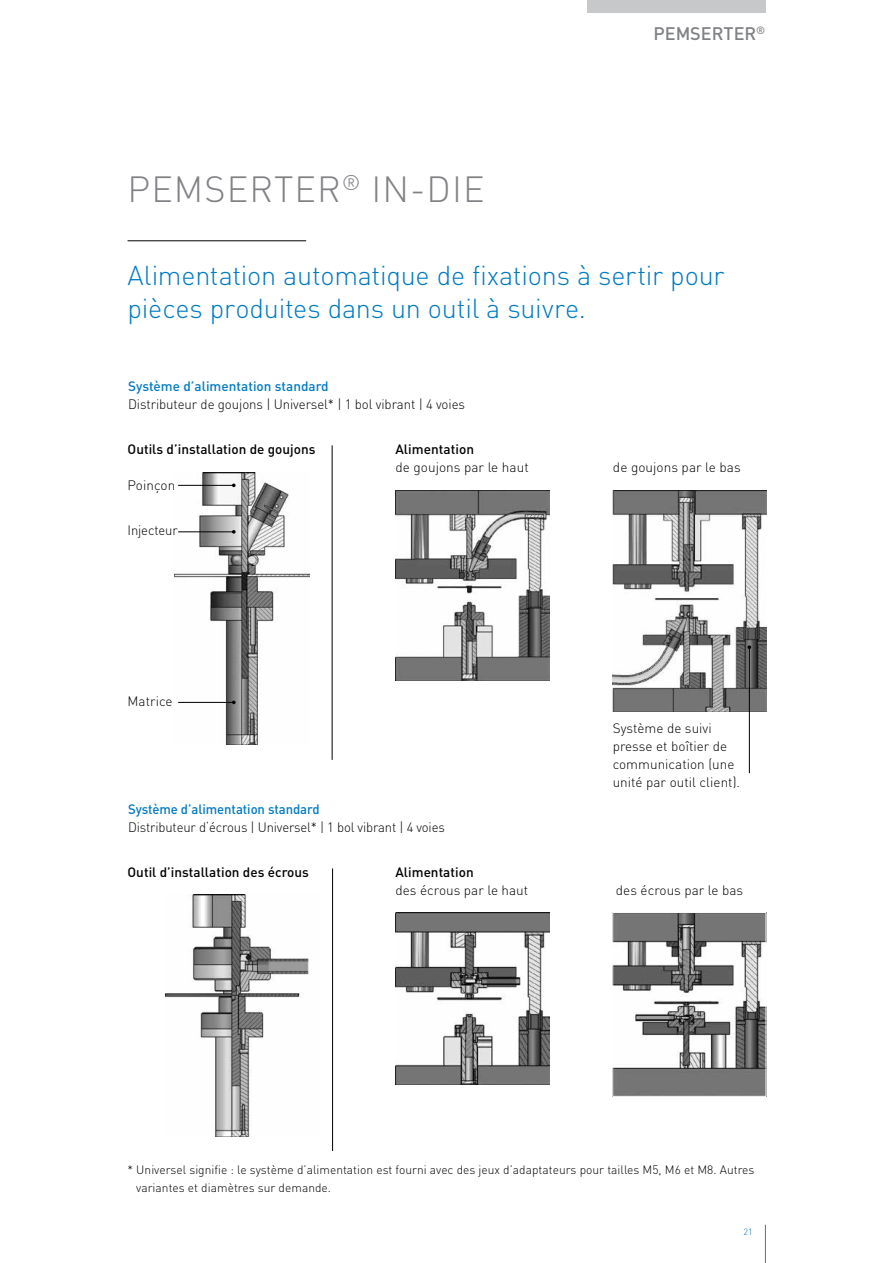
<style>
.page{position:relative;width:893px;height:1263px;background:#fff}
.page>*{position:absolute;margin:0;border:0;box-sizing:border-box;transform-origin:0 0}
.t1{font:300 36px "DINOT";letter-spacing:.03em;color:#808285}
.t2{font:300 27px/33px "DINOT";letter-spacing:-.01em;color:#007ac2}
.t3{font:500 18px "DINOT";color:#808285}
.t4{font:300 13.5px/18px "DINOT";letter-spacing:.005em;color:#000}
.t5{font:500 13.5px "DINOT";letter-spacing:.005em;color:#000}
.t6{font:500 13.5px "DINOT";letter-spacing:-.005em;color:#007ac2}
.t7{font:300 12px/18px "DINOT";letter-spacing:.005em;color:#000}
.t8{font:300 9px "DINOT";color:#007ac2}
</style>
<div class="page">
<hr style="left:765px;top:1225px;width:1px;height:38px;background:#6d6e71">
<div style="left:587px;top:0;width:178px;height:13px;background:#c7c8ca"></div>
<img style="left:175px;top:473px;width:135px;height:272px">
<hr style="left:178px;top:485px;width:56px;height:1px;background:#000">
<svg style="left:232px;top:483px;width:4px;height:4px"></svg>
<hr style="left:178px;top:531px;width:56px;height:1px;background:#000">
<svg style="left:232px;top:530px;width:4px;height:4px"></svg>
<hr style="left:178px;top:702px;width:56px;height:1px;background:#000">
<img style="left:396px;top:491px;width:153px;height:190px">
<img style="left:613px;top:491px;width:153px;height:220px">
<hr style="left:749px;top:647px;width:1px;height:126px;background:#000">
<svg style="left:747px;top:645px;width:4px;height:4px"></svg>
<hr style="left:332px;top:445px;width:1px;height:315px;background:#000">
<img style="left:396px;top:912px;width:153px;height:172px">
<img style="left:614px;top:914px;width:150px;height:180px">
<div style="left:612px;top:912px;width:154px;height:184px;border:1px solid #fff"></div>
<img style="left:166px;top:895px;width:143px;height:241px">
<hr style="left:332px;top:868px;width:1px;height:283px;background:#000">
<hr style="left:128px;top:240px;width:178px;height:1px;background:#000">
<h1 class="t1" style="left:128px;top:164px;width:358px">PEMSERTER<sup>®</sup> IN-DIE</h1>
<h3 class="t3" style="left:653px;top:21px;width:113px">PEMSERTER<sup>®</sup></h3>
<h2 class="t2" style="left:128px;top:257px;width:598px">Alimentation automatique de fixations à sertir pour pièces produites dans un outil à suivre.</h2>
<p class="t6" style="left:128px;top:377px;width:202px">Système d’alimentation standard</p>
<p class="t4" style="left:128px;top:394px;width:339px">Distributeur de goujons | Universel* | 1 bol vibrant | 4 voies</p>
<p class="t5" style="left:128px;top:440px;width:190px">Outils d’installation de goujons</p>
<p class="t4" style="left:128px;top:475px;width:49px">Poinçon</p>
<p class="t4" style="left:128px;top:520px;width:52px">Injecteur</p>
<p class="t5" style="left:395px;top:440px;width:80px">Alimentation</p>
<p class="t4" style="left:395px;top:457px;width:135px">de goujons par le haut</p>
<p class="t4" style="left:613px;top:457px;width:129px">de goujons par le bas</p>
<p class="t4" style="left:128px;top:691px;width:47px">Matrice</p>
<p class="t6" style="left:128px;top:800px;width:193px">Système d’alimentation standard</p>
<p class="t4" style="left:128px;top:817px;width:318px">Distributeur d‘écrous | Universel* | 1 bol vibrant | 4 voies</p>
<p class="t4" style="left:613px;top:718px;width:129px">Système de suivi presse et boîtier de communication (une unité par outil client).</p>
<p class="t5" style="left:128px;top:863px;width:183px">Outil d’installation des écrous</p>
<p class="t5" style="left:395px;top:863px;width:80px">Alimentation</p>
<p class="t4" style="left:395px;top:880px;width:134px">des écrous par le haut</p>
<p class="t4" style="left:616px;top:880px;width:129px">des écrous par le bas</p>
<p class="t7" style="left:136px;top:1160px;width:620px;text-indent:-9px">* Universel signifie : le système d’alimentation est fourni avec des jeux d’adaptateurs pour tailles M5, M6 et M8. Autres variantes et diamètres sur demande.</p>
<p class="t8" style="left:743px;top:1225px;width:11px">21</p>
</div>
